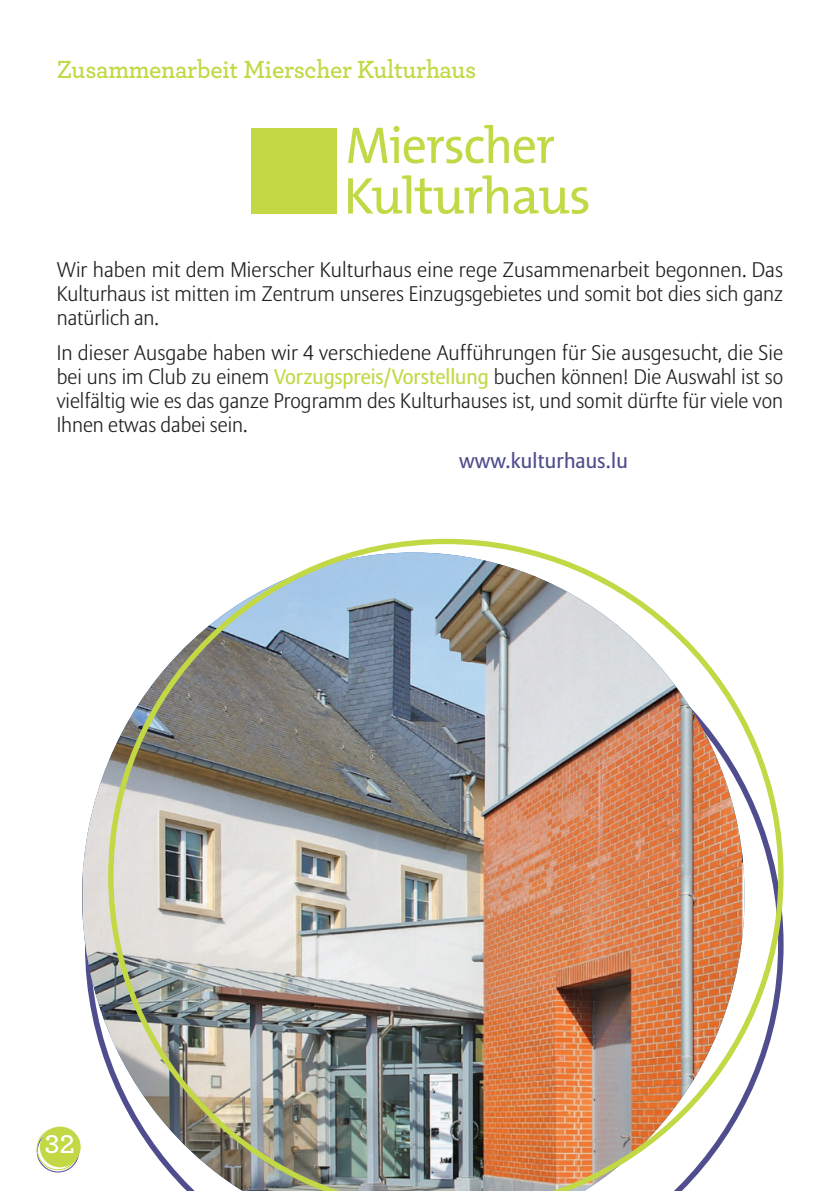
<style>
.page{position:relative;width:840px;height:1191px;background:#fff}
.page>*{position:absolute;margin:0;border:0;box-sizing:border-box;transform-origin:0 0}
.t1{font:600 27px "Archer";color:#fff}
.t2{font:600 26px "Archer";letter-spacing:-.01em;color:#c2d844;scale:.96 1}
.t3{font:300 21px/24px "Allianz Sans";color:#231f20;text-align:justify}
.t4{font:21px "Allianz Sans";letter-spacing:.01em;color:#504d8f}
.s1{font-weight:400;color:#c2d844}
</style>
<div class="page">
<div style="left:37px;top:1130px;width:42px;height:42px;border:1px solid #504d8f;border-radius:50%"></div>
<div style="left:40px;top:1126px;width:41px;height:41px;background:#c2d844;border-radius:50%"></div>
<div style="left:37px;top:1128px;width:42px;height:41px;border:1px solid #c2d844;border-radius:50%"></div>
<img style="left:82px;top:763px;width:26px;height:306px">
<img style="left:108px;top:539px;width:675px;height:652px">
<div style="left:251px;top:128px;width:86px;height:85px;background:#c2d844"></div>
<svg style="left:348px;top:175px;width:240px;height:39px"></svg>
<svg style="left:348px;top:125px;width:205px;height:38px"></svg>
<p class="t2" style="left:57px;top:49px;width:438px">Zusammenarbeit Mierscher Kulturhaus</p>
<p class="t3" style="left:57px;top:258px;width:727px">Wir haben mit dem Mierscher Kulturhaus eine rege Zusammenarbeit begonnen. Das Kulturhaus ist mitten im Zentrum unseres Einzugsgebietes und somit bot dies sich ganz natürlich an.</p>
<p class="t3" style="left:57px;top:342px;width:727px">In dieser Ausgabe haben wir 4 verschiedene Aufführungen für Sie ausgesucht, die Sie bei uns im Club zu einem <span class="s1">Vorzugspreis/Vorstellung</span> buchen können! Die Auswahl ist so vielfältig wie es das ganze Programm des Kulturhauses ist, und somit dürfte für viele von Ihnen etwas dabei sein.</p>
<p class="t4" style="left:459px;top:448px;width:170px">www.kulturhaus.lu</p>
<p class="t1" style="left:45px;top:1124px;width:32px">32</p>
</div>
